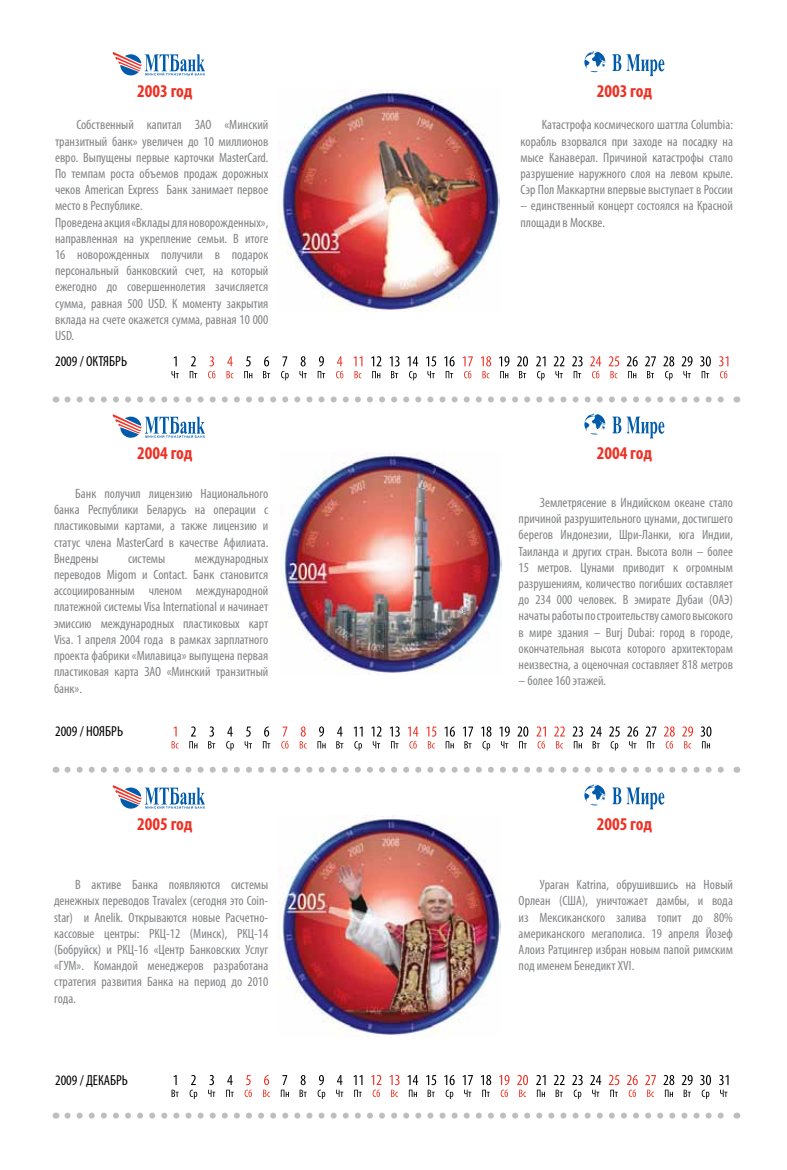
<style>
.page{position:relative;width:787px;height:1170px;background:#fff}
.page>*{position:absolute;margin:0;border:0;box-sizing:border-box;transform-origin:0 0}
.t1{font:700 condensed 18px "Myriad Pro";color:#ee3124}
.t2{font:condensed 14.55px "Myriad Pro";color:#000}
.t3{font:condensed 13.5px/16.2px "Myriad Pro";color:#808285;text-align:justify}
</style>
<div class="page">
<svg style="left:67px;top:396px;width:657px;height:6px"></svg>
<svg style="left:67px;top:1112px;width:657px;height:6px"></svg>
<svg style="left:719px;top:356px;width:9px;height:22px"></svg>
<svg style="left:700px;top:356px;width:11px;height:22px"></svg>
<svg style="left:681px;top:356px;width:11px;height:22px"></svg>
<svg style="left:663px;top:356px;width:11px;height:24px"></svg>
<svg style="left:645px;top:356px;width:11px;height:22px"></svg>
<svg style="left:627px;top:356px;width:10px;height:22px"></svg>
<svg style="left:608px;top:356px;width:11px;height:22px"></svg>
<svg style="left:590px;top:356px;width:11px;height:22px"></svg>
<svg style="left:572px;top:356px;width:10px;height:22px"></svg>
<svg style="left:554px;top:356px;width:10px;height:22px"></svg>
<svg style="left:536px;top:356px;width:9px;height:24px"></svg>
<svg style="left:517px;top:356px;width:11px;height:22px"></svg>
<svg style="left:499px;top:356px;width:10px;height:22px"></svg>
<svg style="left:481px;top:356px;width:10px;height:22px"></svg>
<svg style="left:462px;top:356px;width:11px;height:22px"></svg>
<svg style="left:444px;top:356px;width:10px;height:22px"></svg>
<svg style="left:426px;top:356px;width:10px;height:22px"></svg>
<svg style="left:407px;top:356px;width:11px;height:24px"></svg>
<svg style="left:389px;top:356px;width:10px;height:22px"></svg>
<svg style="left:371px;top:356px;width:10px;height:22px"></svg>
<svg style="left:353px;top:356px;width:9px;height:22px"></svg>
<svg style="left:336px;top:356px;width:7px;height:22px"></svg>
<svg style="left:318px;top:356px;width:7px;height:22px"></svg>
<svg style="left:299px;top:356px;width:8px;height:22px"></svg>
<svg style="left:281px;top:356px;width:8px;height:24px"></svg>
<svg style="left:263px;top:356px;width:7px;height:22px"></svg>
<svg style="left:244px;top:356px;width:8px;height:22px"></svg>
<svg style="left:226px;top:356px;width:7px;height:22px"></svg>
<svg style="left:208px;top:356px;width:7px;height:22px"></svg>
<svg style="left:190px;top:356px;width:7px;height:22px"></svg>
<svg style="left:171px;top:356px;width:8px;height:22px"></svg>
<svg style="left:700px;top:726px;width:11px;height:22px"></svg>
<svg style="left:682px;top:726px;width:11px;height:22px"></svg>
<svg style="left:664px;top:726px;width:10px;height:22px"></svg>
<svg style="left:645px;top:726px;width:11px;height:22px"></svg>
<svg style="left:627px;top:726px;width:11px;height:22px"></svg>
<svg style="left:609px;top:726px;width:10px;height:24px"></svg>
<svg style="left:590px;top:726px;width:11px;height:22px"></svg>
<svg style="left:572px;top:726px;width:11px;height:22px"></svg>
<svg style="left:554px;top:726px;width:11px;height:22px"></svg>
<svg style="left:536px;top:726px;width:10px;height:22px"></svg>
<svg style="left:517px;top:726px;width:11px;height:22px"></svg>
<svg style="left:499px;top:726px;width:11px;height:22px"></svg>
<svg style="left:481px;top:726px;width:10px;height:24px"></svg>
<svg style="left:463px;top:726px;width:10px;height:22px"></svg>
<svg style="left:444px;top:726px;width:11px;height:22px"></svg>
<svg style="left:426px;top:726px;width:10px;height:22px"></svg>
<svg style="left:408px;top:726px;width:10px;height:22px"></svg>
<svg style="left:390px;top:726px;width:10px;height:22px"></svg>
<svg style="left:371px;top:726px;width:10px;height:22px"></svg>
<svg style="left:354px;top:726px;width:8px;height:24px"></svg>
<svg style="left:336px;top:726px;width:7px;height:22px"></svg>
<svg style="left:317px;top:726px;width:8px;height:22px"></svg>
<svg style="left:300px;top:726px;width:7px;height:22px"></svg>
<svg style="left:281px;top:726px;width:7px;height:22px"></svg>
<svg style="left:263px;top:726px;width:7px;height:22px"></svg>
<svg style="left:245px;top:726px;width:7px;height:22px"></svg>
<svg style="left:226px;top:726px;width:8px;height:24px"></svg>
<svg style="left:208px;top:726px;width:7px;height:22px"></svg>
<svg style="left:189px;top:726px;width:8px;height:22px"></svg>
<svg style="left:171px;top:726px;width:8px;height:22px"></svg>
<svg style="left:719px;top:1075px;width:9px;height:21px"></svg>
<svg style="left:700px;top:1075px;width:11px;height:23px"></svg>
<svg style="left:681px;top:1075px;width:11px;height:21px"></svg>
<svg style="left:663px;top:1075px;width:11px;height:21px"></svg>
<svg style="left:645px;top:1075px;width:11px;height:21px"></svg>
<svg style="left:627px;top:1075px;width:10px;height:21px"></svg>
<svg style="left:609px;top:1075px;width:10px;height:21px"></svg>
<svg style="left:590px;top:1075px;width:11px;height:21px"></svg>
<svg style="left:572px;top:1075px;width:10px;height:23px"></svg>
<svg style="left:554px;top:1075px;width:10px;height:21px"></svg>
<svg style="left:536px;top:1075px;width:9px;height:21px"></svg>
<svg style="left:517px;top:1075px;width:11px;height:21px"></svg>
<svg style="left:499px;top:1075px;width:10px;height:21px"></svg>
<svg style="left:481px;top:1075px;width:10px;height:21px"></svg>
<svg style="left:462px;top:1075px;width:11px;height:21px"></svg>
<svg style="left:444px;top:1075px;width:10px;height:23px"></svg>
<svg style="left:426px;top:1075px;width:10px;height:21px"></svg>
<svg style="left:407px;top:1075px;width:11px;height:21px"></svg>
<svg style="left:389px;top:1075px;width:10px;height:21px"></svg>
<svg style="left:371px;top:1075px;width:10px;height:21px"></svg>
<svg style="left:353px;top:1075px;width:9px;height:21px"></svg>
<svg style="left:336px;top:1075px;width:7px;height:21px"></svg>
<svg style="left:317px;top:1075px;width:8px;height:23px"></svg>
<svg style="left:299px;top:1075px;width:8px;height:21px"></svg>
<svg style="left:281px;top:1075px;width:8px;height:21px"></svg>
<svg style="left:263px;top:1075px;width:7px;height:21px"></svg>
<svg style="left:244px;top:1075px;width:8px;height:21px"></svg>
<svg style="left:226px;top:1075px;width:8px;height:21px"></svg>
<svg style="left:208px;top:1075px;width:7px;height:21px"></svg>
<svg style="left:189px;top:1075px;width:8px;height:23px"></svg>
<svg style="left:171px;top:1075px;width:8px;height:21px"></svg>
<svg style="left:67px;top:766px;width:657px;height:6px"></svg>
<svg style="left:584px;top:51px;width:21px;height:21px"></svg>
<svg style="left:612px;top:54px;width:52px;height:22px"></svg>
<svg style="left:112px;top:52px;width:93px;height:23px"></svg>
<svg style="left:584px;top:413px;width:21px;height:21px"></svg>
<svg style="left:612px;top:416px;width:52px;height:22px"></svg>
<svg style="left:112px;top:414px;width:93px;height:24px"></svg>
<svg style="left:584px;top:784px;width:21px;height:21px"></svg>
<svg style="left:612px;top:787px;width:52px;height:22px"></svg>
<svg style="left:112px;top:785px;width:93px;height:23px"></svg>
<img style="left:278px;top:90px;width:221px;height:221px">
<img style="left:280px;top:452px;width:222px;height:222px">
<img style="left:279px;top:815px;width:221px;height:221px">
<h1 class="t1" style="left:137px;top:80px;width:57px">2003 год</h1>
<h1 class="t1" style="left:596px;top:80px;width:57px">2003 год</h1>
<p class="t3" style="left:55px;top:117px;width:215px;text-align:left;text-indent:21px">Собственный капитал ЗАО «Минский транзитный банк» увеличен до 10 миллионов евро. Выпущены первые карточки MasterCard.<br>По темпам роста объемов продаж дорожных чеков American Express Банк занимает первое место в Республике.<br>Проведена акция «Вклады для новорожденных», направленная на укрепление семьи. В итоге 16 новорожденных получили в подарок персональный банковский счет, на который ежегодно до совершеннолетия зачисляется сумма, равная 500 USD. К моменту закрытия вклада на счете окажется сумма, равная 10 000<br>USD.</p>
<p class="t3" style="left:520px;top:117px;width:214px;text-indent:21px">Катастрофа космического шаттла Columbia: корабль взорвался при заходе на посадку на мысе Канаверал. Причиной катастрофы стало разрушение наружного слоя на левом крыле.<br>Сэр Пол Маккартни впервые выступает в России</p>
<p class="t3" style="left:520px;top:198px;width:214px">– единственный концерт состоялся на Красной площади в Москве.</p>
<p class="t2" style="left:55px;top:352px;width:73px">2009 / ОКТЯБРЬ</p>
<h1 class="t1" style="left:137px;top:442px;width:57px">2004 год</h1>
<h1 class="t1" style="left:596px;top:442px;width:57px">2004 год</h1>
<p class="t3" style="left:54px;top:485px;width:216px;text-indent:21px">Банк получил лицензию Национального банка Республики Беларусь на операции с пластиковыми картами, а также лицензию и статус члена MasterCard в качестве Афилиата.<br>Внедрены</p>
<p class="t3" style="left:54px;top:550px;width:216px;text-indent:141px">международных переводов Migom и Contact. Банк становится ассоциированным членом международной платежной системы Visa International и начинает эмиссию международных пластиковых карт Visa. 1 апреля 2004 года в рамках зарплатного проекта фабрики «Милавица» выпущена первая пластиковая карта ЗАО «Минский транзитный банк».</p>
<p class="t3" style="left:128px;top:550px;width:39px">системы</p>
<p class="t2" style="left:55px;top:722px;width:69px">2009 / НОЯБРЬ</p>
<p class="t3" style="left:518px;top:494px;width:216px;text-indent:21px">Землетрясение в Индийском океане стало причиной разрушительного цунами, достигшего берегов Индонезии, Шри-Ланки, юга Индии, Таиланда и других стран. Высота волн – более 15 метров. Цунами приводит к огромным разрушениям, количество погибших составляет до 234 000 человек. В эмирате Дубаи (ОАЭ) начаты работы по строительству самого высокого в мире здания – Burj Dubai: город в городе, окончательная высота которого архитекторам неизвестна, а оценочная составляет 818 метров</p>
<p class="t3" style="left:518px;top:672px;width:89px">– более 160 этажей.</p>
<h1 class="t1" style="left:137px;top:813px;width:57px">2005 год</h1>
<h1 class="t1" style="left:596px;top:813px;width:57px">2005 год</h1>
<p class="t3" style="left:54px;top:876px;width:216px;text-indent:21px">В активе Банка появляются системы денежных переводов Тravalex (сегодня это Coin&shy;star) и Anelik. Открываются новые Расчетно&shy;кассовые центры: РКЦ-12 (Минск), РКЦ-14 (Бобруйск) и РКЦ-16 «Центр Банковских Услуг «ГУМ». Командой менеджеров разработана стратегия развития Банка на период до 2010 года.</p>
<p class="t3" style="left:518px;top:876px;width:216px;text-indent:21px">Ураган Katrina, обрушившись на Новый Орлеан (США), уничтожает дамбы, и вода из Мексиканского залива топит до 80% американского мегаполиса. 19 апреля Йозеф Алоиз Ратцингер избран новым папой римским под именем Бенедикт XVI.</p>
<p class="t2" style="left:55px;top:1071px;width:74px">2009 / ДЕКАБРЬ</p>
</div>
